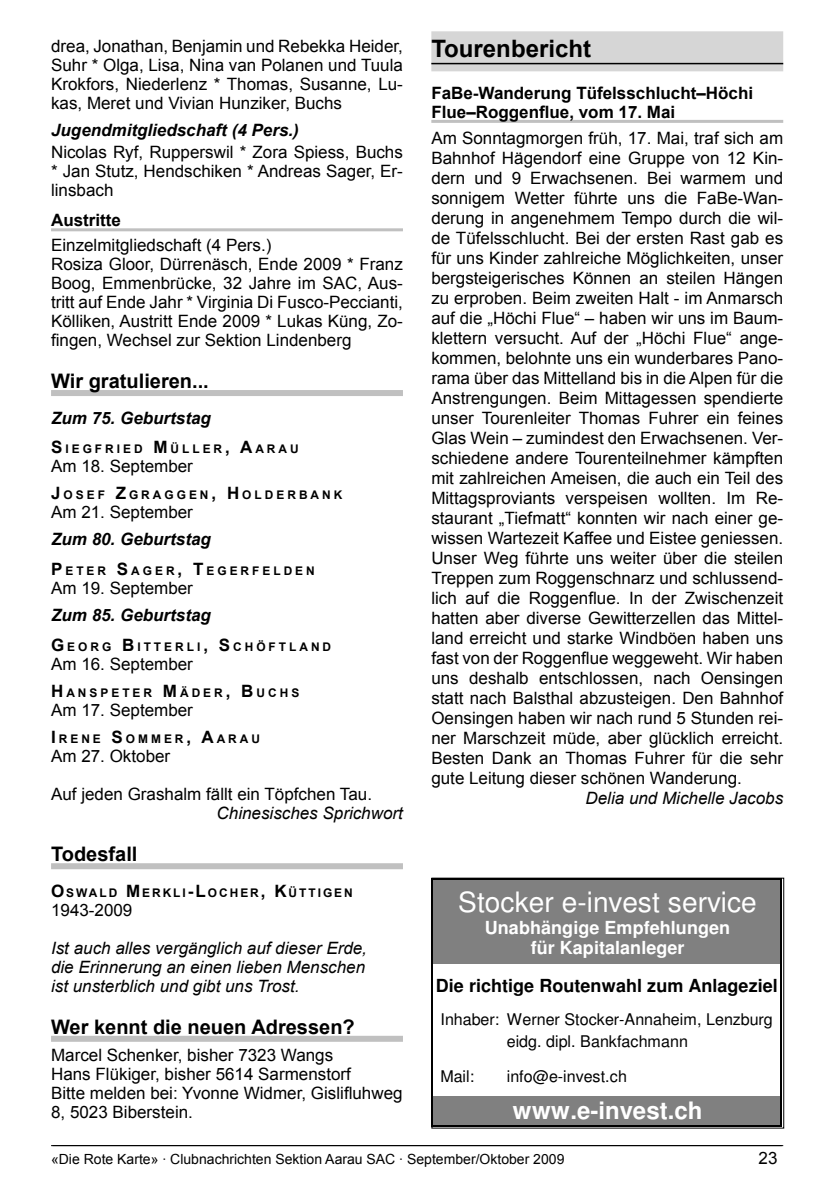
<style>
.page{position:relative;width:840px;height:1191px;background:#fff}
.page>*{position:absolute;margin:0;border:0;box-sizing:border-box;transform-origin:0 0}
.t1{font:28px "Helvetica";color:#fff}
.t2{font:700 24px "Helvetica";letter-spacing:.005em;color:#fff}
.t3{font:700 24px "Arial";color:#000}
.t4{font:700 20px "Arial";color:#000}
.t5{font:700 18px "Helvetica";letter-spacing:.005em;color:#fff}
.t6{font:700 18px "Helvetica";letter-spacing:.005em;color:#000}
.t7{font:17px/20px "Arial";color:#000;text-align:justify}
.t8{font:italic 17px/19px "Arial";color:#000;text-align:justify}
.t9{font:italic 700 17px "Arial";color:#000}
.t10{font:700 17px/19px "Arial";color:#000}
.t11{font:16px/21.8px "Helvetica";letter-spacing:-.005em;color:#000}
.t12{font:14px "Arial";color:#000}
.t13{font:700 11.8px "Arial";letter-spacing:.25em;color:#000}
.t14{font:700 11.8px "Arial";letter-spacing:.165em;color:#000}
.s1{font-size:17px}
</style>
<div class="page">
<hr style="left:52px;top:1145px;width:730px;height:1px;background:#000">
<hr style="left:51px;top:1145px;width:730px;height:1px;background:#000">
<hr style="left:51px;top:228px;width:352px;height:3px;background:#c0c0c0">
<div style="left:51px;top:390px;width:352px;height:6px;background:#c0c0c0"></div>
<div style="left:51px;top:863px;width:352px;height:6px;background:#c0c0c0"></div>
<div style="left:51px;top:1035px;width:352px;height:6px;background:#c0c0c0"></div>
<div style="left:431px;top:31px;width:351px;height:40px;background:#d6d6d6"></div>
<hr style="left:431px;top:63px;width:351px;height:1px;background:#000">
<hr style="left:431px;top:120px;width:351px;height:3px;background:#c0c0c0">
<div style="left:432px;top:878px;width:349px;height:86px;background:#808080"></div>
<div style="left:432px;top:1096px;width:349px;height:30px;background:#808080"></div>
<hr style="left:779px;top:879px;width:2px;height:248px;background:#000">
<hr style="left:433px;top:1125px;width:348px;height:2px;background:#000">
<div style="left:431px;top:877px;width:352px;height:251px;border:1px solid #000"></div>
<p class="t7" style="left:51px;top:37px;width:353px;line-height:19px">drea, Jonathan, Benjamin und Rebekka Heider, Suhr * Olga, Lisa, Nina van Polanen und Tuula Krokfors, Niederlenz * Thomas, Susanne, Lu&shy;kas, Meret und Vivian Hunziker, Buchs</p>
<p class="t9" style="left:51px;top:119px;width:249px">Jugendmitgliedschaft (4 Pers.)</p>
<p class="t7" style="left:51px;top:143px;width:353px;line-height:19px">Nicolas Ryf, Rupperswil * Zora Spiess, Buchs * Jan Stutz, Hendschiken * Andreas Sager, Er&shy;linsbach</p>
<p class="t10" style="left:51px;top:211px;width:71px">Austritte</p>
<p class="t7" style="left:51px;top:236px;width:353px;line-height:19px;text-align:left">Einzelmitgliedschaft (4 Pers.)<br>Rosiza Gloor, Dürrenäsch, Ende 2009 * Franz Boog, Emmenbrücke, 32 Jahre im SAC, Aus&shy;tritt auf Ende Jahr * Virginia Di Fusco-Peccianti, Kölliken, Austritt Ende 2009 * Lukas Küng, Zo&shy;fingen, Wechsel zur Sektion Lindenberg</p>
<p class="t4" style="left:51px;top:368px;width:159px">Wir gratulieren...</p>
<p class="t9" style="left:51px;top:406px;width:161px">Zum 75. Geburtstag</p>
<p class="t13" style="left:51px;top:441px;width:249px"><span class="s1">S</span>IEGFRIED <span class="s1">M</span>ÜLLER<span class="s1">, A</span>ARAU</p>
<p class="t7" style="left:51px;top:456px;width:143px">Am 18. September</p>
<p class="t13" style="left:51px;top:487px;width:292px"><span class="s1">J</span>OSEF <span class="s1">Z</span>GRAGGEN<span class="s1">, H</span>OLDERBANK</p>
<p class="t7" style="left:51px;top:502px;width:143px">Am 21. September</p>
<p class="t9" style="left:51px;top:528px;width:161px">Zum 80. Geburtstag</p>
<p class="t13" style="left:51px;top:563px;width:265px"><span class="s1">P</span>ETER <span class="s1">S</span>AGER<span class="s1">, T</span>EGERFELDEN</p>
<p class="t7" style="left:51px;top:578px;width:143px">Am 19. September</p>
<p class="t9" style="left:51px;top:604px;width:161px">Zum 85. Geburtstag</p>
<p class="t13" style="left:51px;top:639px;width:281px"><span class="s1">G</span>EORG <span class="s1">B</span>ITTERLI<span class="s1">, S</span>CHÖFTLAND</p>
<p class="t7" style="left:51px;top:654px;width:143px">Am 16. September</p>
<p class="t13" style="left:51px;top:685px;width:249px"><span class="s1">H</span>ANSPETER <span class="s1">M</span>ÄDER<span class="s1">, B</span>UCHS</p>
<p class="t7" style="left:51px;top:700px;width:143px">Am 17. September</p>
<p class="t13" style="left:51px;top:731px;width:210px"><span class="s1">I</span>RENE <span class="s1">S</span>OMMER<span class="s1">, A</span>ARAU</p>
<p class="t7" style="left:51px;top:746px;width:121px">Am 27. Oktober</p>
<p class="t7" style="left:51px;top:784px;width:322px">Auf jeden Grashalm fällt ein Töpfchen Tau.</p>
<p class="t8" style="left:216px;top:804px;width:188px">Chinesisches Sprichwort</p>
<p class="t4" style="left:51px;top:841px;width:88px">Todesfall</p>
<p class="t14" style="left:51px;top:884px;width:303px"><span class="s1">O</span>SWALD <span class="s1">M</span>ERKLI<span class="s1">-L</span>OCHER<span class="s1">, K</span>ÜTTIGEN</p>
<p class="t7" style="left:51px;top:900px;width:83px">1943-2009</p>
<p class="t8" style="left:51px;top:938px;width:317px">Ist auch alles vergänglich auf dieser Erde, die Erinnerung an einen lieben Menschen ist unsterblich und gibt uns Trost.</p>
<p class="t4" style="left:51px;top:1013px;width:305px">Wer kennt die neuen Adressen?</p>
<p class="t7" style="left:51px;top:1046px;width:353px;line-height:19px;text-align:left">Marcel Schenker, bisher 7323 Wangs<br>Hans Flükiger, bisher 5614 Sarmenstorf<br>Bitte melden bei: Yvonne Widmer, Gislifluhweg 8, 5023 Biberstein.</p>
<h2 class="t3" style="left:431px;top:33px;width:161px">Tourenbericht</h2>
<p class="t10" style="left:431px;top:84px;width:323px">FaBe-Wanderung Tüfelsschlucht–Höchi<br>Flue–Roggenflue, vom 17. Mai</p>
<p class="t7" style="left:431px;top:128px;width:353px">Am Sonntagmorgen früh, 17. Mai, traf sich am Bahnhof Hägendorf eine Gruppe von 12 Kin&shy;dern und 9 Erwachsenen. Bei warmem und sonnigem Wetter führte uns die FaBe-Wan&shy;derung in angenehmem Tempo durch die wil&shy;de Tüfelsschlucht. Bei der ersten Rast gab es für uns Kinder zahlreiche Möglichkeiten, unser bergsteigerisches Können an steilen Hängen zu erproben. Beim zweiten Halt - im Anmarsch auf die „Höchi Flue“ – haben wir uns im Baum&shy;klettern versucht. Auf der „Höchi Flue“ ange&shy;kommen, belohnte uns ein wunderbares Pano&shy;rama über das Mittelland bis in die Alpen für die Anstrengungen. Beim Mittagessen spendierte unser Tourenleiter Thomas Fuhrer ein feines Glas Wein – zumindest den Erwachsenen. Ver&shy;schiedene andere Tourenteilnehmer kämpften mit zahlreichen Ameisen, die auch ein Teil des Mittagsproviants verspeisen wollten. Im Re&shy;staurant „Tiefmatt“ konnten wir nach einer ge&shy;wissen Wartezeit Kaffee und Eistee geniessen.<br>Unser Weg führte uns weiter über die steilen Treppen zum Roggenschnarz und schlussend&shy;lich auf die Roggenflue. In der Zwischenzeit hatten aber diverse Gewitterzellen das Mittel&shy;land erreicht und starke Windböen haben uns fast von der Roggenflue weggeweht. Wir haben uns deshalb entschlossen, nach Oensingen statt nach Balsthal abzusteigen. Den Bahnhof Oensingen haben wir nach rund 5 Stunden rei&shy;ner Marschzeit müde, aber glücklich erreicht.<br>Besten Dank an Thomas Fuhrer für die sehr gute Leitung dieser schönen Wanderung.</p>
<p class="t8" style="left:585px;top:788px;width:199px">Delia und Michelle Jacobs</p>
<h1 class="t1" style="left:458px;top:891px;width:300px">Stocker e-invest service</h1>
<p class="t5" style="left:530px;top:940px;width:155px">für Kapitalanleger</p>
<p class="t5" style="left:484px;top:920px;width:246px">Unabhängige Empfehlungen</p>
<p class="t6" style="left:435px;top:978px;width:343px">Die richtige Routenwahl zum Anlageziel</p>
<p class="t11" style="left:506px;top:1010px;width:267px;text-indent:-66px">Inhaber: Werner Stocker-Annaheim, Lenzburg eidg. dipl. Bankfachmann</p>
<p class="t11" style="left:440px;top:1066px;width:35px">Mail:</p>
<p class="t11" style="left:506px;top:1066px;width:122px">info@e-invest.ch</p>
<h2 class="t2" style="left:512px;top:1101px;width:191px">www.e-invest.ch</h2>
<p class="t12" style="left:51px;top:1149px;width:514px">«Die Rote Karte» · Clubnachrichten Sektion Aarau SAC · September/Oktober 2009</p>
<p class="t7" style="left:758px;top:1147px;width:20px">23</p>
</div>
